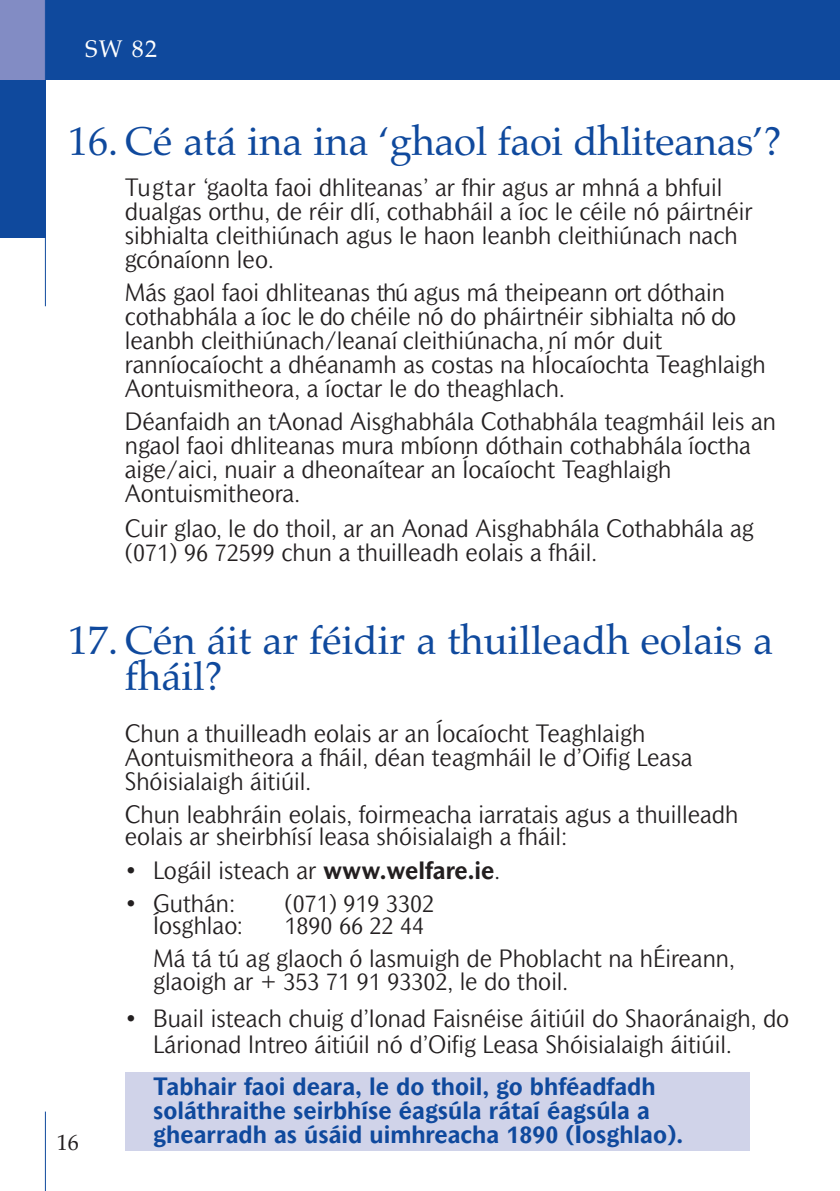
<style>
.page{position:relative;width:840px;height:1191px;background:#fff}
.page>*{position:absolute;margin:0;border:0;box-sizing:border-box;transform-origin:0 0}
.t1{font:40px/36px "Palatino";color:#0f499d}
.t2{font:300 24px/24px "Mahsuri Sans";color:#231f20}
.t3{font:700 24px/24px "Mahsuri Sans";color:#0f499d}
.t4{font:24px "Palatino";color:#fff}
.t5{font:22px "Palatino";color:#231f20}
.s1{font-weight:400}
.s2{font-weight:700}
</style>
<div class="page">
<div style="left:45px;top:0;width:794px;height:79px;background:#0f499d"></div>
<div style="left:0;top:79px;width:45px;height:159px;background:#0f499d"></div>
<hr style="left:45px;top:1111px;width:1px;height:80px;background:#0f499d">
<div style="left:0;top:0;width:45px;height:79px;background:#828cc4"></div>
<hr style="left:45px;top:0;width:1px;height:306px;background:#0f499d">
<div style="left:125px;top:1072px;width:623px;height:79px;background:#d0d3e9"></div>
<p class="t4" style="left:85px;top:35px;width:73px">SW 82</p>
<h1 class="t1" style="left:68px;top:124px;width:714px">16. Cé atá ina ina ‘ghaol faoi dhliteanas’?</h1>
<p class="t2" style="left:125px;top:178px;width:629px">Tugtar ‘gaolta faoi dhliteanas’ ar fhir agus ar mhná a bhfuil dualgas orthu, de réir dlí, cothabháil a íoc le céile nó páirtnéir sibhialta cleithiúnach agus le haon leanbh cleithiúnach nach gcónaíonn leo.</p>
<p class="t2" style="left:125px;top:282px;width:642px">Más gaol faoi dhliteanas thú agus má theipeann ort dóthain cothabhála a íoc le do chéile nó do pháirtnéir sibhialta nó do leanbh cleithiúnach/leanaí cleithiúnacha, ní mór duit ranníocaíocht a dhéanamh as costas na hÍocaíochta Teaghlaigh Aontuismitheora, a íoctar le do theaghlach.</p>
<p class="t2" style="left:125px;top:411px;width:652px">Déanfaidh an tAonad Aisghabhála Cothabhála teagmháil leis an ngaol faoi dhliteanas mura mbíonn dóthain cothabhála íoctha aige/aici, nuair a dheonaítear an Íocaíocht Teaghlaigh Aontuismitheora.</p>
<p class="t2" style="left:125px;top:518px;width:630px">Cuir glao, le do thoil, ar an Aonad Aisghabhála Cothabhála ag (071) 96 72599 chun a thuilleadh eolais a fháil.</p>
<h1 class="t1" style="left:125px;top:622px;width:649px;text-indent:-57px">17. Cén áit ar féidir a thuilleadh eolais a fháil?</h1>
<p class="t2" style="left:125px;top:723px;width:569px">Chun a thuilleadh eolais ar an Íocaíocht Teaghlaigh<br>Aontuismitheora a fháil, déan teagmháil le d’Oifig Leasa<br>Shóisialaigh áitiúil.</p>
<p class="t2" style="left:125px;top:805px;width:614px;line-height:22px">Chun leabhráin eolais, foirmeacha iarratais agus a thuilleadh eolais ar sheirbhísí leasa shóisialaigh a fháil:</p>
<p class="t2" style="left:125px;top:860px;width:376px"><span class="s1">•</span> Logáil isteach ar <span class="s2">www.welfare.ie</span>.</p>
<p class="t2" style="left:125px;top:893px;width:112px"><span class="s1">•</span> Guthán:</p>
<p class="t2" style="left:284px;top:893px;width:151px">(071) 919 3302</p>
<p class="t2" style="left:153px;top:915px;width:91px">Íosghlao:</p>
<p class="t2" style="left:153px;top:910px;width:582px;line-height:33.4px;text-indent:131px">1890 66 22 44<br>Má tá tú ag glaoch ó lasmuigh de Phoblacht na hÉireann,</p>
<p class="t2" style="left:153px;top:970px;width:416px">glaoigh ar + 353 71 91 93302, le do thoil.</p>
<p class="t2" style="left:153px;top:1007px;width:637px;line-height:26px;text-indent:-28px"><span class="s1">•</span> Buail isteach chuig d’Ionad Faisnéise áitiúil do Shaoránaigh, do<br>Lárionad Intreo áitiúil nó d’Oifig Leasa Shóisialaigh áitiúil.</p>
<p class="t5" style="left:57px;top:1130px;width:23px">16</p>
<p class="t3" style="left:153px;top:1075px;width:531px">Tabhair faoi deara, le do thoil, go bhféadfadh soláthraithe seirbhíse éagsúla rátaí éagsúla a ghearradh as úsáid uimhreacha 1890 (Íosghlao).</p>
</div>
